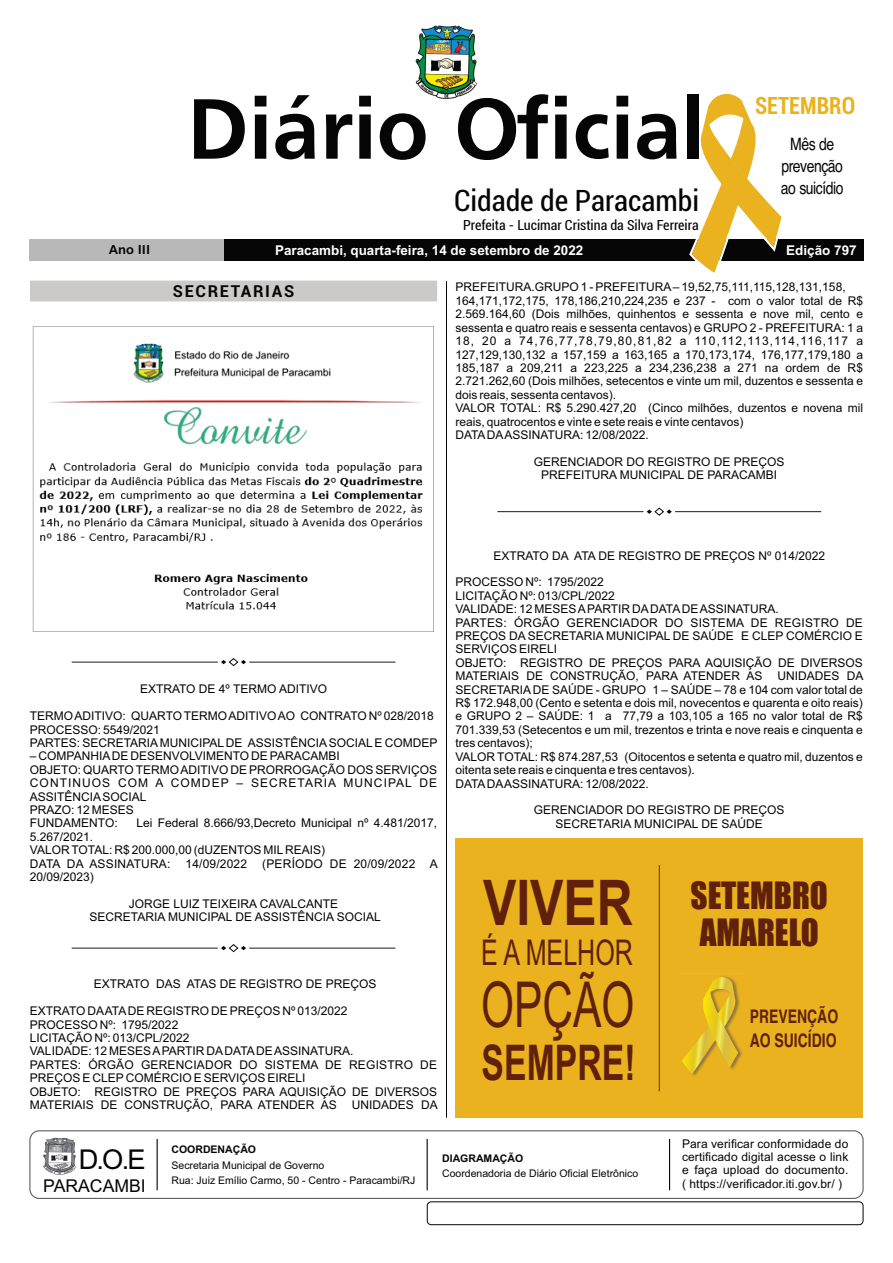
<style>
.page{position:relative;width:893px;height:1263px;background:#fff}
.page>*{position:absolute;margin:0;border:0;box-sizing:border-box;transform-origin:0 0}
.t1{font:700 89.25px "Frutiger";color:#040504}
.t2{font:63.45px "Arial";color:#61200a;scale:.67 1}
.t3{font:700 63px "Arial";color:#61200a;scale:.79 1}
.t4{font:700 49.2px "Arial";color:#61200a;scale:.69 1}
.t5{font:35.4px "Arial";color:#61200a;scale:.71 1}
.t6{font:34.8px/37.2px "Impact";color:#61200a;scale:.95 1}
.t7{font:condensed 29.7px "Roboto";color:#040504}
.t8{font:27.3px "Arial";color:#040504}
.t9{font:700 condensed 23.85px "Roboto";color:#e9b21e;scale:.94 1}
.t10{font:700 18.75px/24.5px "Helvetica";color:#61200a;scale:.75 1}
.t11{font:17.7px "Arial";color:#040504}
.t12{font:17.1px/21.9px "Helvetica";letter-spacing:-.035em;color:#040504;text-align:center;scale:.82 1}
.t13{font:700 16.5px "Roboto";letter-spacing:.1em;color:#040504}
.t14{font:condensed 14.1px "Roboto";color:#040504}
.t15{font:700 13.5px "Arial";color:#fff}
.t16{font:700 13.5px "Frutiger";color:#040504}
.t17{font:12px/13.4px "Arial";color:#040504}
.t18{font:10.5px/15.5px "Arial";color:#040504}
.t19{font:700 10.5px "Arial";color:#040504}
</style>
<div class="page">
<img style="left:416px;top:25px;width:61px;height:74px">
<div style="left:224px;top:239px;width:639px;height:22px;background:#040504"></div>
<div style="left:30px;top:239px;width:194px;height:22px;background:#b8b8b8"></div>
<hr style="left:446px;top:281px;width:1px;height:837px;background:#040504">
<div style="left:29px;top:1130px;width:835px;height:69px;border:1px solid #5f5f5f;border-radius:9px"></div>
<img style="left:43px;top:1137px;width:33px;height:37px">
<hr style="left:669px;top:1139px;width:1px;height:51px;background:#040504">
<hr style="left:157px;top:1139px;width:1px;height:51px;background:#040504">
<hr style="left:427px;top:1139px;width:1px;height:51px;background:#040504">
<div style="left:427px;top:1202px;width:436px;height:23px;border:1px solid #040504;border-radius:4px"></div>
<div style="left:30px;top:281px;width:407px;height:20px;background:#cbcac9"></div>
<svg style="left:689px;top:93px;width:93px;height:180px"></svg>
<hr style="left:72px;top:948px;width:145px;height:1px;background:#040504">
<hr style="left:250px;top:948px;width:145px;height:1px;background:#040504">
<svg style="left:221px;top:944px;width:25px;height:9px"></svg>
<hr style="left:72px;top:662px;width:145px;height:1px;background:#040504">
<hr style="left:250px;top:662px;width:145px;height:1px;background:#040504">
<svg style="left:221px;top:658px;width:25px;height:9px"></svg>
<hr style="left:498px;top:511px;width:145px;height:1px;background:#040504">
<hr style="left:675px;top:511px;width:146px;height:1px;background:#040504">
<svg style="left:647px;top:507px;width:25px;height:9px"></svg>
<img style="left:32px;top:326px;width:402px;height:306px">
<div style="left:455px;top:838px;width:408px;height:280px;background:#e9b21e"></div>
<hr style="left:659px;top:865px;width:1px;height:226px;background:#61200a">
<img style="left:680px;top:973px;width:66px;height:103px">
<svg style="left:682px;top:975px;width:58px;height:99px"></svg>
<h1 class="t1" style="left:187px;top:94px;width:519px">Diário Oficial</h1>
<h3 class="t7" style="left:454px;top:189px;width:247px">Cidade de Paracambi</h3>
<p class="t14" style="left:463px;top:219px;width:237px">Prefeita - Lucimar Cristina da Silva Ferreira</p>
<h3 class="t9" style="left:755px;top:96px;width:108px">SETEMBRO</h3>
<h3 class="t12" style="left:781px;top:134px;width:78px">Mês de prevenção ao suicídio</h3>
<p class="t16" style="left:109px;top:244px;width:43px">Ano III</p>
<p class="t16" style="left:111px;top:244px;width:35px">Ano I</p>
<p class="t15" style="left:275px;top:245px;width:310px">Paracambi, quarta-feira, 14 de setembro de 2022</p>
<p class="t15" style="left:786px;top:245px;width:72px">Edição 797</p>
<h3 class="t13" style="left:173px;top:284px;width:123px">SECRETARIAS</h3>
<p class="t17" style="left:455px;top:282px;width:409px">PREFEITURA.GRUPO 1 - PREFEITURA– 19,52,75,111,115,128,131,158, 164,171,172,175, 178,186,210,224,235 e 237 - com o valor total de R$ 2.569.164,60 (Dois milhões, quinhentos e sessenta e nove mil, cento e sessenta e quatro reais e sessenta centavos) e GRUPO 2 - PREFEITURA: 1 a 18, 20 a 74,76,77,78,79,80,81,82 a 110,112,113,114,116,117 a 127,129,130,132 a 157,159 a 163,165 a 170,173,174, 176,177,179,180 a 185,187 a 209,211 a 223,225 a 234,236,238 a 271 na ordem de R$ 2.721.262,60 (Dois milhões, setecentos e vinte um mil, duzentos e sessenta e dois reais, sessenta centavos).<br>VALOR TOTAL: R$ 5.290.427,20 (Cinco milhões, duzentos e novena mil reais, quatrocentos e vinte e sete reais e vinte centavos)<br>DATADAASSINATURA: 12/08/2022.</p>
<p class="t17" style="left:534px;top:456px;width:252px;text-align:center">GERENCIADOR DO REGISTRO DE PREÇOS<br>PREFEITURA MUNICIPAL DE PARACAMBI</p>
<p class="t17" style="left:140px;top:684px;width:189px">EXTRATO DE 4º TERMO ADITIVO</p>
<p class="t17" style="left:30px;top:710px;width:409px">TERMO ADITIVO: QUARTO TERMO ADITIVO AO CONTRATO Nº 028/2018<br>PROCESSO: 5549/2021<br>PARTES: SECRETARIAMUNICIPAL DE ASSISTÊNCIASOCIALE COMDEP</p>
<p class="t17" style="left:30px;top:751px;width:409px">– COMPANHIADE DESENVOLVIMENTO DE PARACAMBI<br>OBJETO: QUARTO TERMO ADITIVO DE PRORROGAÇÃO DOS SERVIÇOS<br>CONTINUOS COM A COMDEP – SECRETARIA MUNCIPAL DE<br>ASSITÊNCIASOCIAL<br>PRAZO: 12 MESES<br>FUNDAMENTO:</p>
<p class="t17" style="left:136px;top:818px;width:302px">Lei Federal 8.666/93,Decreto Municipal nº 4.481/2017,</p>
<p class="t17" style="left:30px;top:831px;width:297px">5.267/2021.<br>VALOR TOTAL: R$ 200.000,00 (dUZENTOS MILREAIS)<br>DATA DA ASSINATURA:</p>
<p class="t17" style="left:185px;top:858px;width:63px">14/09/2022</p>
<p class="t17" style="left:262px;top:858px;width:177px">(PERÍODO DE 20/09/2022 A</p>
<p class="t17" style="left:30px;top:871px;width:66px">20/09/2023)</p>
<p class="t17" style="left:90px;top:898px;width:293px;text-align:center">JORGE LUIZ TEIXEIRA CAVALCANTE<br>SECRETARIA MUNICIPAL DE ASSISTÊNCIA SOCIAL</p>
<p class="t17" style="left:94px;top:978px;width:284px">EXTRATO DAS ATAS DE REGISTRO DE PREÇOS</p>
<p class="t17" style="left:30px;top:1005px;width:409px">EXTRATO DAATADE REGISTRO DE PREÇOS Nº 013/2022<br>PROCESSO Nº: 1795/2022<br>LICITAÇÃO Nº: 013/CPL/2022<br>VALIDADE: 12 MESES APARTIR DADATADE ASSINATURA.<br>PARTES: ÓRGÃO GERENCIADOR DO SISTEMA DE REGISTRO DE PREÇOS E CLEP COMÉRCIO E SERVIÇOS EIRELI<br>OBJETO: REGISTRO DE PREÇOS PARA AQUISIÇÃO DE DIVERSOS MATERIAIS DE CONSTRUÇÃO, PARA ATENDER AS UNIDADES DA</p>
<p class="t17" style="left:493px;top:550px;width:333px">EXTRATO DA ATA DE REGISTRO DE PREÇOS Nº 014/2022</p>
<p class="t17" style="left:455px;top:577px;width:410px">PROCESSO Nº: 1795/2022<br>LICITAÇÃO Nº: 013/CPL/2022<br>VALIDADE: 12 MESES APARTIR DADATADE ASSINATURA.<br>PARTES: ÓRGÃO GERENCIADOR DO SISTEMA DE REGISTRO DE PREÇOS DA SECRETARIA MUNICIPAL DE SAÚDE E CLEP COMÉRCIO E SERVIÇOS EIRELI<br>OBJETO: REGISTRO DE PREÇOS PARA AQUISIÇÃO DE DIVERSOS MATERIAIS DE CONSTRUÇÃO, PARA ATENDER AS UNIDADES DA SECRETARIA DE SAÚDE - GRUPO 1 – SAÚDE – 78 e 104 com valor total de R$ 172.948,00 (Cento e setenta e dois mil, novecentos e quarenta e oito reais) e GRUPO 2 – SAÚDE: 1 a 77,79 a 103,105 a 165 no valor total de R$ 701.339,53 (Setecentos e um mil, trezentos e trinta e nove reais e cinquenta e tres centavos);<br>VALOR TOTAL: R$ 874.287,53 (Oitocentos e setenta e quatro mil, duzentos e oitenta sete reais e cinquenta e tres centavos).<br>DATADAASSINATURA: 12/08/2022.</p>
<p class="t17" style="left:534px;top:804px;width:252px;text-align:center">GERENCIADOR DO REGISTRO DE PREÇOS<br>SECRETARIA MUNICIPAL DE SAÚDE</p>
<h3 class="t3" style="left:483px;top:879px;width:191px">VIVER</h3>
<h3 class="t5" style="left:481px;top:939px;width:215px">É A MELHOR</h3>
<h2 class="t2" style="left:481px;top:981px;width:230px">OPÇÃO</h2>
<h3 class="t4" style="left:482px;top:1044px;width:225px">SEMPRE!</h3>
<h3 class="t6" style="left:691px;top:879px;width:146px">SETEMBRO<br>AMARELO</h3>
<h3 class="t10" style="left:750px;top:1005px;width:119px">PREVENÇÃO<br>AO SUICÍDIO</h3>
<h3 class="t8" style="left:79px;top:1149px;width:68px">D.O.E</h3>
<h3 class="t11" style="left:43px;top:1179px;width:104px">PARACAMBI</h3>
<p class="t19" style="left:171px;top:1145px;width:86px">COORDENAÇÃO</p>
<p class="t18" style="left:171px;top:1158px;width:245px">Secretaria Municipal de Governo<br>Rua: Juiz Emílio Carmo, 50 - Centro - Paracambi/RJ</p>
<p class="t19" style="left:442px;top:1154px;width:83px">DIAGRAMAÇÃO</p>
<p class="t18" style="left:442px;top:1166px;width:198px">Coordenadoria de Diário Oficial Eletrônico</p>
<p class="t17" style="left:682px;top:1138px;width:168px;text-align:justify">Para verificar conformidade do certificado digital acesse o link e faça upload do documento. ( https://verificador.iti.gov.br/ )</p>
</div>
